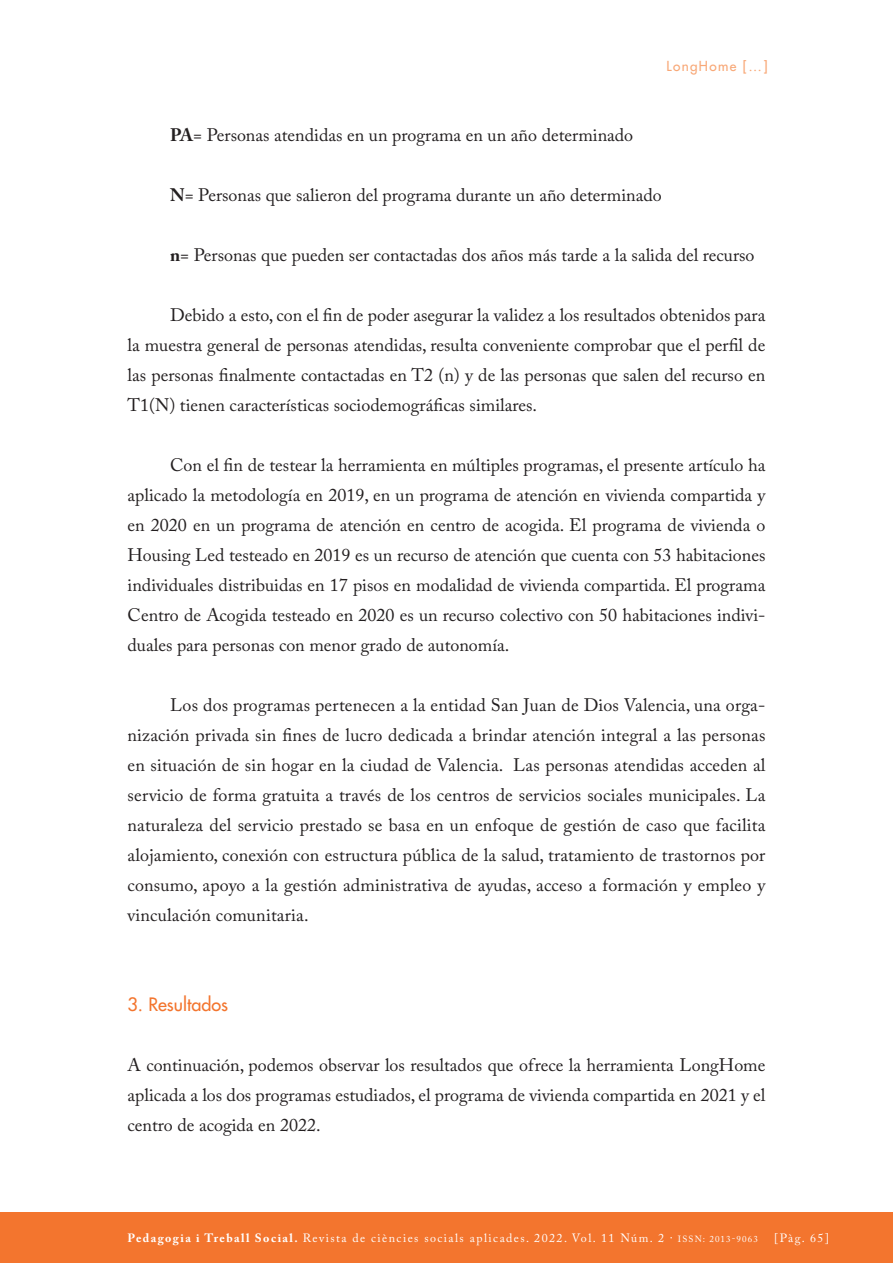
<style>
.page{position:relative;width:893px;height:1263px;background:#fff}
.page>*{position:absolute;margin:0;border:0;box-sizing:border-box;transform-origin:0 0}
.TEXT_COMU{font:18px/30px "Adobe Caslon Pro";color:#231f20;text-align:justify}
.INTERTITOLS{font:18px "Futura";color:#f3752e}
.CAPÇALERA_DRETA{font:13.5px "Futura";letter-spacing:.1em;color:#f8a877}
.t1{font:12px "Adobe Caslon Pro";letter-spacing:.12em;color:#fff}
.s1{font-weight:700}
.s2{font-size:9px}
</style>
<div class="page">
<div style="left:0;top:1212px;width:893px;height:51px;background:#f3752e"></div>
<p class="TEXT_COMU" style="left:170px;top:120px;width:465px"><span class="s1">PA</span>= Personas atendidas en un programa en un año determinado</p>
<p class="CAPÇALERA_DRETA" style="left:666px;top:58px;width:103px">LongHome […]</p>
<p class="TEXT_COMU" style="left:170px;top:180px;width:493px"><span class="s1">N</span>= Personas que salieron del programa durante un año determinado</p>
<p class="TEXT_COMU" style="left:170px;top:240px;width:586px"><span class="s1">n</span>= Personas que pueden ser contactadas dos años más tarde a la salida del recurso</p>
<p class="TEXT_COMU" style="left:128px;top:300px;width:639px;text-indent:43px">Debido a esto, con el fin de poder asegurar la validez a los resultados obtenidos para la muestra general de personas atendidas, resulta conveniente comprobar que el perfil de las personas finalmente contactadas en T2 (n) y de las personas que salen del recurso en T1(N) tienen características sociodemográficas similares.</p>
<p class="TEXT_COMU" style="left:128px;top:450px;width:639px;text-indent:43px">Con el fin de testear la herramienta en múltiples programas, el presente artículo ha aplicado la metodología en 2019, en un programa de atención en vivienda compartida y en 2020 en un programa de atención en centro de acogida. El programa de vivienda o Housing Led testeado en 2019 es un recurso de atención que cuenta con 53 habitaciones individuales distribuidas en 17 pisos en modalidad de vivienda compartida. El programa Centro de Acogida testeado en 2020 es un recurso colectivo con 50 habitaciones indivi&shy;duales para personas con menor grado de autonomía.</p>
<p class="TEXT_COMU" style="left:128px;top:690px;width:639px;text-indent:43px">Los dos programas pertenecen a la entidad San Juan de Dios Valencia, una orga&shy;nización privada sin fines de lucro dedicada a brindar atención integral a las personas en situación de sin hogar en la ciudad de Valencia. Las personas atendidas acceden al servicio de forma gratuita a través de los centros de servicios sociales municipales. La naturaleza del servicio prestado se basa en un enfoque de gestión de caso que facilita alojamiento, conexión con estructura pública de la salud, tratamiento de trastornos por consumo, apoyo a la gestión administrativa de ayudas, acceso a formación y empleo y vinculación comunitaria.</p>
<p class="INTERTITOLS" style="left:128px;top:993px;width:102px">3. Resultados</p>
<p class="TEXT_COMU" style="left:128px;top:1050px;width:639px">A continuación, podemos observar los resultados que ofrece la herramienta LongHome aplicada a los dos programas estudiados, el programa de vivienda compartida en 2021 y el centro de acogida en 2022.</p>
<p class="t1" style="left:128px;top:1231px;width:632px"><span class="s1">Pedagogia i Treball Social.</span> Revista de ciències socials aplicades. 2022. Vol. 11 Núm. 2 · <span class="s2">ISSN: 2013-9063</span></p>
<p class="t1" style="left:774px;top:1231px;width:56px">[Pàg. 65]</p>
</div>
